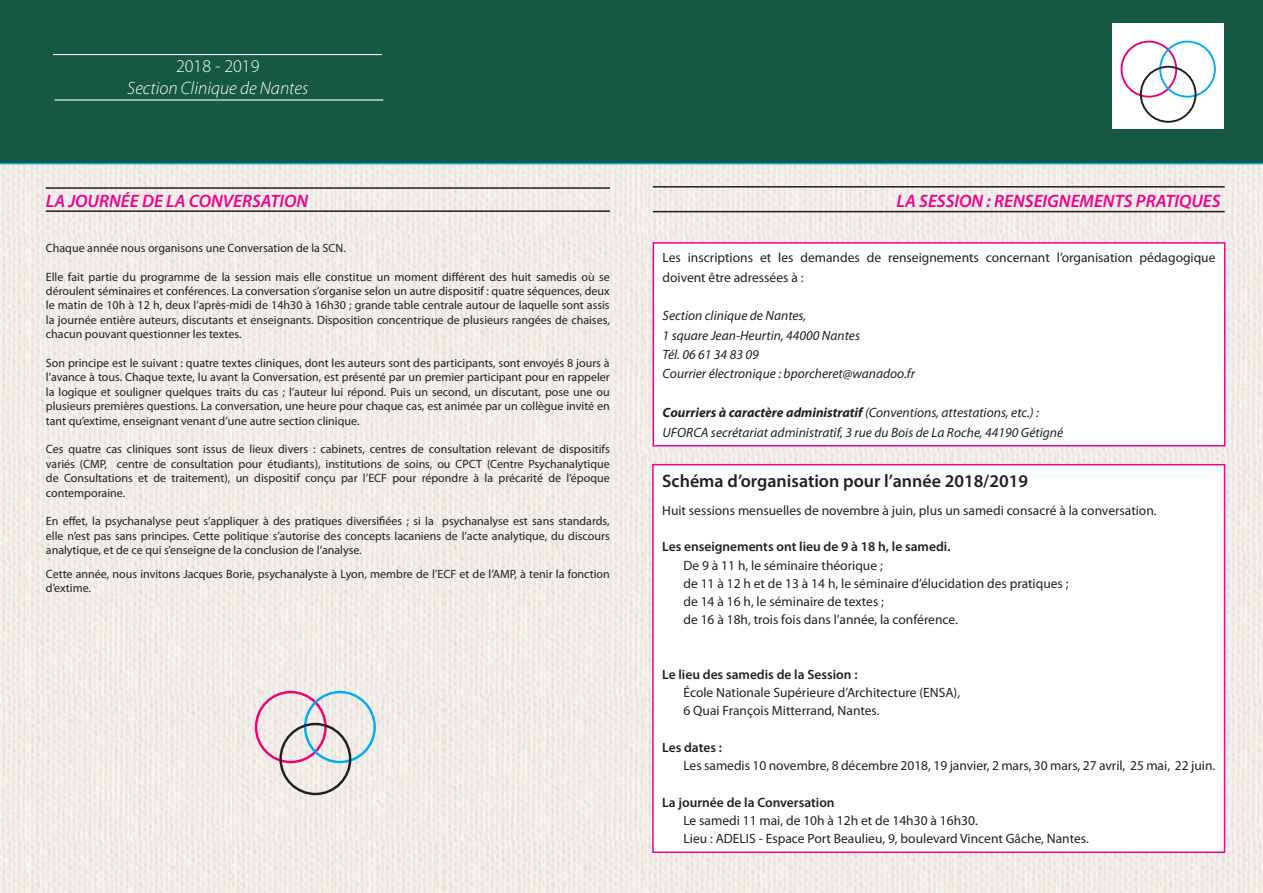
<style>
.page{position:relative;width:1263px;height:893px;background:#fff}
.page>*{position:absolute;margin:0;border:0;box-sizing:border-box;transform-origin:0 0}
.t1{font:italic 600 18px "Myriad Pro";color:#ed028c}
.t2{font:600 18px "Myriad Pro";color:#231f20}
.t3{font:italic 300 18px "Myriad Pro";color:#fff}
.t4{font:300 18px "Myriad Pro";color:#fff}
.t5{font:13.5px/18.3px "Myriad Pro";color:#231f20}
.t6{font:italic 13.5px/19.4px "Myriad Pro";color:#231f20}
.t7{font:600 13.5px "Myriad Pro";color:#231f20}
.t8{font:12px/14.4px "Myriad Pro";color:#231f20;text-align:justify}
.s1{font-weight:700}
</style>
<div class="page">
<img style="left:0;top:164px;width:444px;height:145px">
<img style="left:444px;top:164px;width:516px;height:145px">
<img style="left:960px;top:164px;width:303px;height:145px">
<div style="left:0;top:309px;width:444px;height:242px;background:#f1ece8"></div>
<img style="left:444px;top:309px;width:516px;height:242px">
<img style="left:960px;top:309px;width:303px;height:242px">
<img style="left:0;top:551px;width:444px;height:342px">
<div style="left:444px;top:551px;width:516px;height:342px;background:#f1ece8"></div>
<img style="left:960px;top:551px;width:303px;height:342px">
<div style="left:0;top:0;width:1263px;height:164px;background:#145940"></div>
<hr style="left:53px;top:54px;width:329px;height:1px;background:#fff">
<hr style="left:55px;top:99px;width:328px;height:2px;background:#fff">
<div style="left:1113px;top:23px;width:111px;height:106px;background:#fff"></div>
<div style="left:1120px;top:41px;width:57px;height:57px;border:2px solid #ed0274;border-radius:50%"></div>
<div style="left:1159px;top:41px;width:57px;height:57px;border:2px solid #00aeef;border-radius:50%"></div>
<div style="left:1140px;top:66px;width:56px;height:57px;border:2px solid #231f20;border-radius:50%"></div>
<hr style="left:46px;top:187px;width:564px;height:2px;background:#231f20">
<hr style="left:46px;top:210px;width:564px;height:2px;background:#231f20">
<div style="left:653px;top:465px;width:571px;height:387px;background:#fff"></div>
<div style="left:652px;top:464px;width:573px;height:389px;border:2px solid #ed028c"></div>
<div style="left:653px;top:243px;width:572px;height:203px;background:#fff"></div>
<div style="left:652px;top:242px;width:573px;height:204px;border:2px solid #ed028c"></div>
<hr style="left:653px;top:211px;width:572px;height:1px;background:#231f20">
<hr style="left:653px;top:186px;width:572px;height:2px;background:#231f20">
<div style="left:255px;top:691px;width:72px;height:72px;border:2px solid #ed0274;border-radius:50%"></div>
<div style="left:304px;top:691px;width:72px;height:72px;border:2px solid #00aeef;border-radius:50%"></div>
<div style="left:279px;top:723px;width:72px;height:72px;border:2px solid #231f20;border-radius:50%"></div>
<h1 class="t4" style="left:176px;top:55px;width:85px">2018 - 2019</h1>
<h1 class="t3" style="left:127px;top:77px;width:183px">Section Clinique de Nantes</h1>
<h1 class="t1" style="left:46px;top:189px;width:264px">LA JOURNÉE DE LA CONVERSATION</h1>
<p class="t8" style="left:46px;top:240px;width:301px">Chaque année nous organisons une Conversation de la SCN.</p>
<p class="t8" style="left:46px;top:269px;width:565px">Elle fait partie du programme de la session mais elle constitue un moment différent des huit samedis où se déroulent séminaires et conférences. La conversation s’organise selon un autre dispositif : quatre séquences, deux le matin de 10h à 12 h, deux l’après-midi de 14h30 à 16h30 ; grande table centrale autour de laquelle sont assis la journée entière auteurs, discutants et enseignants. Disposition concentrique de plusieurs rangées de chaises, chacun pouvant questionner les textes.</p>
<p class="t8" style="left:46px;top:355px;width:565px">Son principe est le suivant : quatre textes cliniques, dont les auteurs sont des participants, sont envoyés 8 jours à l’avance à tous. Chaque texte, lu avant la Conversation, est présenté par un premier participant pour en rappeler la logique et souligner quelques traits du cas ; l’auteur lui répond. Puis un second, un discutant, pose une ou plusieurs premières questions. La conversation, une heure pour chaque cas, est animée par un collègue invité en tant qu’extime, enseignant venant d’une autre section clinique.</p>
<p class="t8" style="left:46px;top:442px;width:565px">Ces quatre cas cliniques sont issus de lieux divers : cabinets, centres de consultation relevant de dispositifs variés (CMP, centre de consultation pour étudiants), institutions de soins, ou CPCT (Centre Psychanalytique de Consultations et de traitement), un dispositif conçu par l’ECF pour répondre à la précarité de l’époque contemporaine.</p>
<p class="t8" style="left:46px;top:514px;width:565px">En effet, la psychanalyse peut s’appliquer à des pratiques diversifiées ; si la psychanalyse est sans standards, elle n’est pas sans principes. Cette politique s’autorise des concepts lacaniens de l’acte analytique, du discours analytique, et de ce qui s’enseigne de la conclusion de l’analyse.</p>
<p class="t8" style="left:46px;top:566px;width:565px">Cette année, nous invitons Jacques Borie, psychanalyste à Lyon, membre de l’ECF et de l’AMP, à tenir la fonction d’extime.</p>
<h1 class="t1" style="left:896px;top:190px;width:326px">LA SESSION : RENSEIGNEMENTS PRATIQUES</h1>
<p class="t5" style="left:662px;top:248px;width:554px;line-height:19.4px">Les inscriptions et les demandes de renseignements concernant l’organisation pédagogique doivent être adressées à :</p>
<p class="t6" style="left:662px;top:306px;width:254px">Section clinique de Nantes,<br>1 square Jean-Heurtin, 44000 Nantes<br>Tél. 06 61 34 83 09<br>Courrier électronique : bporcheret@wanadoo.fr</p>
<p class="t6" style="left:662px;top:403px;width:402px"><span class="s1">Courriers à caractère administratif</span> (Conventions, attestations, etc.) :<br>UFORCA secrétariat administratif, 3 rue du Bois de La Roche, 44190 Gétigné</p>
<h1 class="t2" style="left:662px;top:470px;width:367px">Schéma d’organisation pour l’année 2018/2019</h1>
<p class="t5" style="left:662px;top:501px;width:496px">Huit sessions mensuelles de novembre à juin, plus un samedi consacré à la conversation.</p>
<p class="t7" style="left:662px;top:538px;width:290px">Les enseignements ont lieu de 9 à 18 h, le samedi.</p>
<p class="t5" style="left:683px;top:556px;width:387px">De 9 à 11 h, le séminaire théorique ;<br>de 11 à 12 h et de 13 à 14 h, le séminaire d’élucidation des pratiques ; de 14 à 16 h, le séminaire de textes ;<br>de 16 à 18h, trois fois dans l’année, la conférence.</p>
<p class="t7" style="left:662px;top:666px;width:197px">Le lieu des samedis de la Session :</p>
<p class="t5" style="left:683px;top:683px;width:278px">École Nationale Supérieure d’Architecture (ENSA),<br>6 Quai François Mitterrand, Nantes.</p>
<p class="t7" style="left:662px;top:739px;width:61px">Les dates :</p>
<p class="t5" style="left:683px;top:756px;width:533px">Les samedis 10 novembre, 8 décembre 2018, 19 janvier, 2 mars, 30 mars, 27 avril, 25 mai, 22 juin.</p>
<p class="t7" style="left:662px;top:793px;width:174px">La journée de la Conversation</p>
<p class="t5" style="left:683px;top:811px;width:407px">Le samedi 11 mai, de 10h à 12h et de 14h30 à 16h30.<br>Lieu : ADELIS - Espace Port Beaulieu, 9, boulevard Vincent Gâche, Nantes.</p>
</div>
